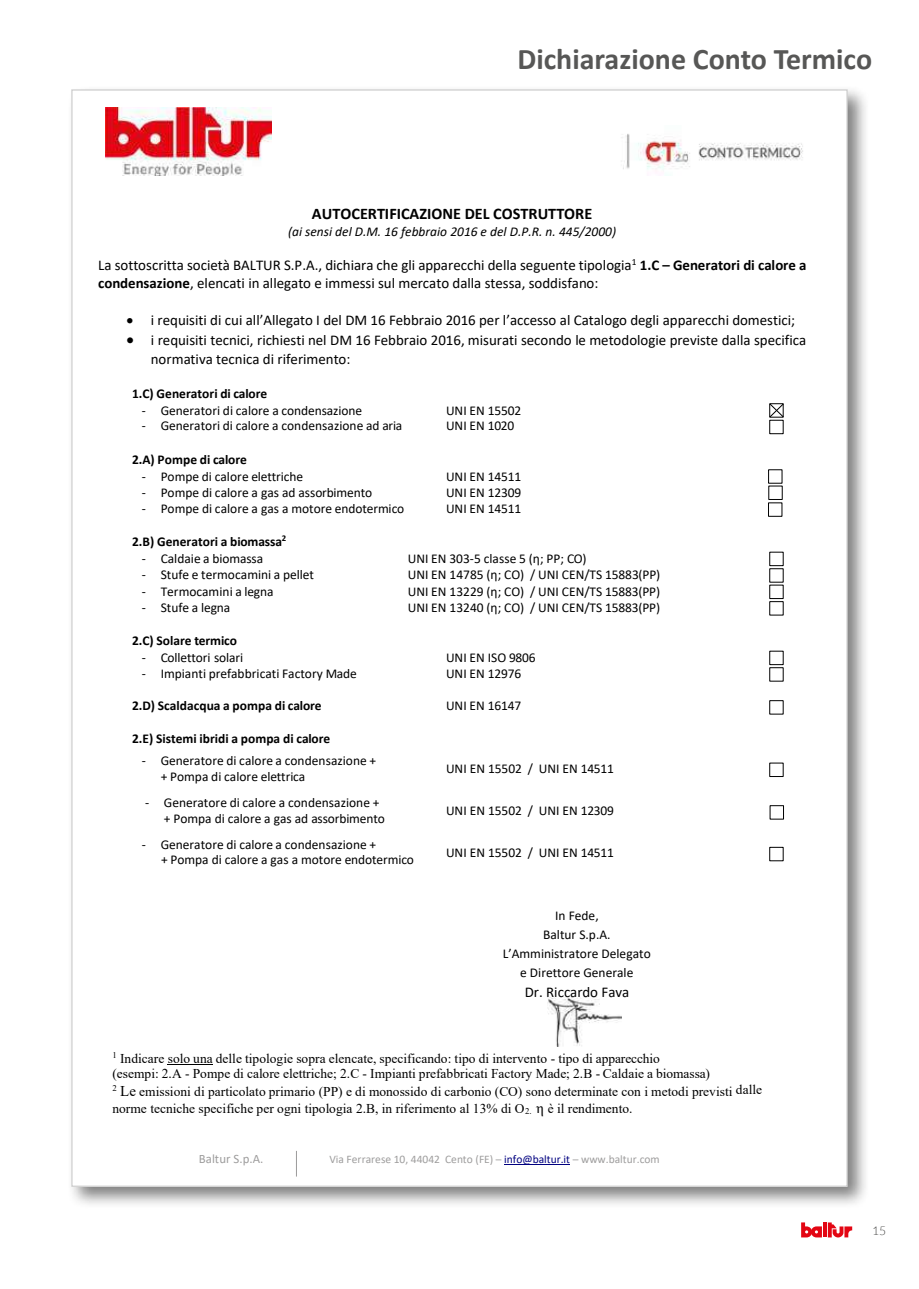
<style>
.page{position:relative;width:919px;height:1289px;background:#fff}
.page>*{position:absolute;margin:0;border:0;box-sizing:border-box;transform-origin:0 0}
.t1{font:700 30px "Calibri";color:#575756}
.t2{font:700 16.2px "Calibri";color:#000}
.t3{font:14.85px/18px "Calibri";color:#000}
.t4{font:13.5px/18.9px "Calibri";color:#000}
.t5{font:13.5px/15.5px "Times New Roman";color:#000}
.t6{font:700 13.5px "Calibri";color:#000}
.t7{font:italic 13.5px "Calibri";color:#000}
.t8{font:12.75px "Calibri";color:#9e9d9d}
.t9{font:300 12px "Lato";color:#3c3c3b}
.t10{font:11.55px "Calibri";color:#9e9d9d}
.s1{font-weight:700}
.s2{font-size:14.85px}
.s3{color:#000080}
</style>
<div class="page">
<svg style="left:801px;top:1222px;width:20px;height:15px"></svg>
<svg style="left:823px;top:1222px;width:3px;height:15px"></svg>
<svg style="left:827px;top:1222px;width:25px;height:15px"></svg>
<div style="left:66px;top:84px;width:804px;height:1125px;background:#000;opacity:.5"></div>
<div style="left:72px;top:90px;width:775px;height:1096px;background:#fff"></div>
<hr style="left:504px;top:1163px;width:66px;height:1px;background:#000080">
<img style="left:105px;top:107px;width:166px;height:68px">
<img style="left:621px;top:134px;width:182px;height:36px">
<svg style="left:296px;top:1151px;width:1px;height:25px"></svg>
<img style="left:548px;top:997px;width:73px;height:49px">
<hr style="left:168px;top:1064px;width:45px;height:1px;background:#000">
<div style="left:769px;top:420px;width:14px;height:14px;border:1px solid #000"></div>
<div style="left:769px;top:551px;width:14px;height:15px;border:1px solid #000"></div>
<div style="left:769px;top:568px;width:14px;height:14px;border:1px solid #000"></div>
<div style="left:769px;top:584px;width:14px;height:15px;border:1px solid #000"></div>
<div style="left:769px;top:601px;width:14px;height:14px;border:1px solid #000"></div>
<div style="left:769px;top:650px;width:14px;height:15px;border:1px solid #000"></div>
<div style="left:769px;top:667px;width:14px;height:14px;border:1px solid #000"></div>
<div style="left:769px;top:700px;width:14px;height:14px;border:1px solid #000"></div>
<div style="left:769px;top:762px;width:14px;height:15px;border:1px solid #000"></div>
<div style="left:769px;top:846px;width:14px;height:15px;border:1px solid #000"></div>
<div style="left:769px;top:805px;width:15px;height:14px;border:1px solid #000"></div>
<div style="left:768px;top:502px;width:14px;height:15px;border:1px solid #000"></div>
<svg style="left:769px;top:403px;width:15px;height:15px"></svg>
<h1 class="t1" style="left:517px;top:38px;width:356px">Dichiarazione Conto Termico</h1>
<p class="t2" style="left:312px;top:202px;width:282px">AUTOCERTIFICAZIONE DEL COSTRUTTORE</p>
<p class="t7" style="left:288px;top:222px;width:329px">(ai sensi del D.M. 16 febbraio 2016 e del D.P.R. n. 445/2000)</p>
<p class="t3" style="left:98px;top:256px;width:710px">La sottoscritta società BALTUR S.P.A., dichiara che gli apparecchi della seguente tipologia<sup>1</sup> <span class="s1">1.C – Generatori di calore a condensazione</span>, elencati in allegato e immessi sul mercato dalla stessa, soddisfano:</p>
<p class="t3" style="left:126px;top:311px;width:670px">• i requisiti di cui all’Allegato I del DM 16 Febbraio 2016 per l’accesso al Catalogo degli apparecchi domestici;</p>
<p class="t3" style="left:151px;top:331px;width:657px;text-indent:-24px">• i requisiti tecnici, richiesti nel DM 16 Febbraio 2016, misurati secondo le metodologie previste dalla specifica normativa tecnica di riferimento:</p>
<p class="t6" style="left:132px;top:384px;width:136px">1.C) Generatori di calore</p>
<p class="t4" style="left:142px;top:400px;width:222px">- Generatori di calore a condensazione</p>
<p class="t4" style="left:142px;top:416px;width:262px">- Generatori di calore a condensazione ad aria</p>
<p class="t4" style="left:446px;top:402px;width:77px;line-height:15.9px">UNI EN 15502<br>UNI EN 1020</p>
<p class="t6" style="left:132px;top:449px;width:116px">2.A) Pompe di calore</p>
<p class="t4" style="left:142px;top:466px;width:163px">- Pompe di calore elettriche</p>
<p class="t4" style="left:446px;top:466px;width:77px">UNI EN 14511</p>
<p class="t4" style="left:142px;top:482px;width:232px">- Pompe di calore a gas ad assorbimento</p>
<p class="t4" style="left:446px;top:482px;width:77px">UNI EN 12309</p>
<p class="t4" style="left:142px;top:499px;width:264px">- Pompe di calore a gas a motore endotermico</p>
<p class="t4" style="left:446px;top:499px;width:77px">UNI EN 14511</p>
<p class="t6" style="left:132px;top:532px;width:156px">2.B) Generatori a biomassa<sup>2</sup></p>
<p class="t4" style="left:142px;top:548px;width:123px">- Caldaie a biomassa</p>
<p class="t4" style="left:408px;top:548px;width:180px">UNI EN 303-5 classe 5 (η; PP; CO)</p>
<p class="t4" style="left:142px;top:565px;width:173px">- Stufe e termocamini a pellet</p>
<p class="t4" style="left:408px;top:565px;width:254px">UNI EN 14785 (η; CO) / UNI CEN/TS 15883(PP)</p>
<p class="t4" style="left:142px;top:581px;width:133px">- Termocamini a legna</p>
<p class="t4" style="left:408px;top:581px;width:254px">UNI EN 13229 (η; CO) / UNI CEN/TS 15883(PP)</p>
<p class="t4" style="left:142px;top:598px;width:90px">- Stufe a legna</p>
<p class="t4" style="left:408px;top:598px;width:254px">UNI EN 13240 (η; CO) / UNI CEN/TS 15883(PP)</p>
<p class="t6" style="left:132px;top:631px;width:106px">2.C) Solare termico</p>
<p class="t4" style="left:142px;top:647px;width:103px">- Collettori solari</p>
<p class="t4" style="left:446px;top:647px;width:91px">UNI EN ISO 9806</p>
<p class="t4" style="left:142px;top:663px;width:216px">- Impianti prefabbricati Factory Made</p>
<p class="t4" style="left:446px;top:663px;width:77px">UNI EN 12976</p>
<p class="t6" style="left:132px;top:696px;width:191px">2.D) Scaldacqua a pompa di calore</p>
<p class="t4" style="left:446px;top:696px;width:77px">UNI EN 16147</p>
<p class="t6" style="left:132px;top:729px;width:199px">2.E) Sistemi ibridi a pompa di calore</p>
<p class="t4" style="left:161px;top:751px;width:217px;line-height:16.5px;text-indent:-19px">- Generatore di calore a condensazione + + Pompa di calore elettrica</p>
<p class="t4" style="left:446px;top:758px;width:169px">UNI EN 15502 / UNI EN 14511</p>
<p class="t4" style="left:164px;top:793px;width:222px;line-height:16.5px;text-indent:-19px">- Generatore di calore a condensazione + + Pompa di calore a gas ad assorbimento</p>
<p class="t4" style="left:446px;top:800px;width:169px">UNI EN 15502 / UNI EN 12309</p>
<p class="t4" style="left:161px;top:836px;width:254px;line-height:15.5px;text-indent:-19px">- Generatore di calore a condensazione +<br>+ Pompa di calore a gas a motore endotermico</p>
<p class="t4" style="left:446px;top:842px;width:169px">UNI EN 15502 / UNI EN 14511</p>
<p class="t4" style="left:502px;top:906px;width:149px;text-align:center">In Fede,<br>Baltur S.p.A.<br>L’Amministratore Delegato e Direttore Generale</p>
<p class="t3" style="left:524px;top:982px;width:106px">Dr. Riccardo Fava</p>
<p class="t5" style="left:112px;top:1050px;width:599px"><sup>1</sup> Indicare solo una delle tipologie sopra elencate, specificando: tipo di intervento - tipo di apparecchio<br>(esempi: 2.A - Pompe di calore elettriche; 2.C - Impianti prefabbricati Factory Made; 2.B - Caldaie a biomassa)</p>
<p class="t5" style="left:112px;top:1081px;width:651px;line-height:17.1px"><sup>2</sup> <span class="s2">Le</span> emissioni di particolato primario (PP) e di monossido di carbonio (CO) sono determinate con i metodi previsti dalle norme tecniche specifiche per ogni tipologia 2.B, in riferimento al 13% di O<sub>2.</sub> <span class="s2">η</span> è il rendimento.</p>
<p class="t8" style="left:199px;top:1150px;width:66px">Baltur S.p.A.</p>
<p class="t10" style="left:329px;top:1150px;width:331px">Via Ferrarese 10, 44042 Cento (FE) – <span class="s3">info@baltur.it</span> – www.baltur.com</p>
<p class="t9" style="left:872px;top:1223px;width:15px">15</p>
</div>
